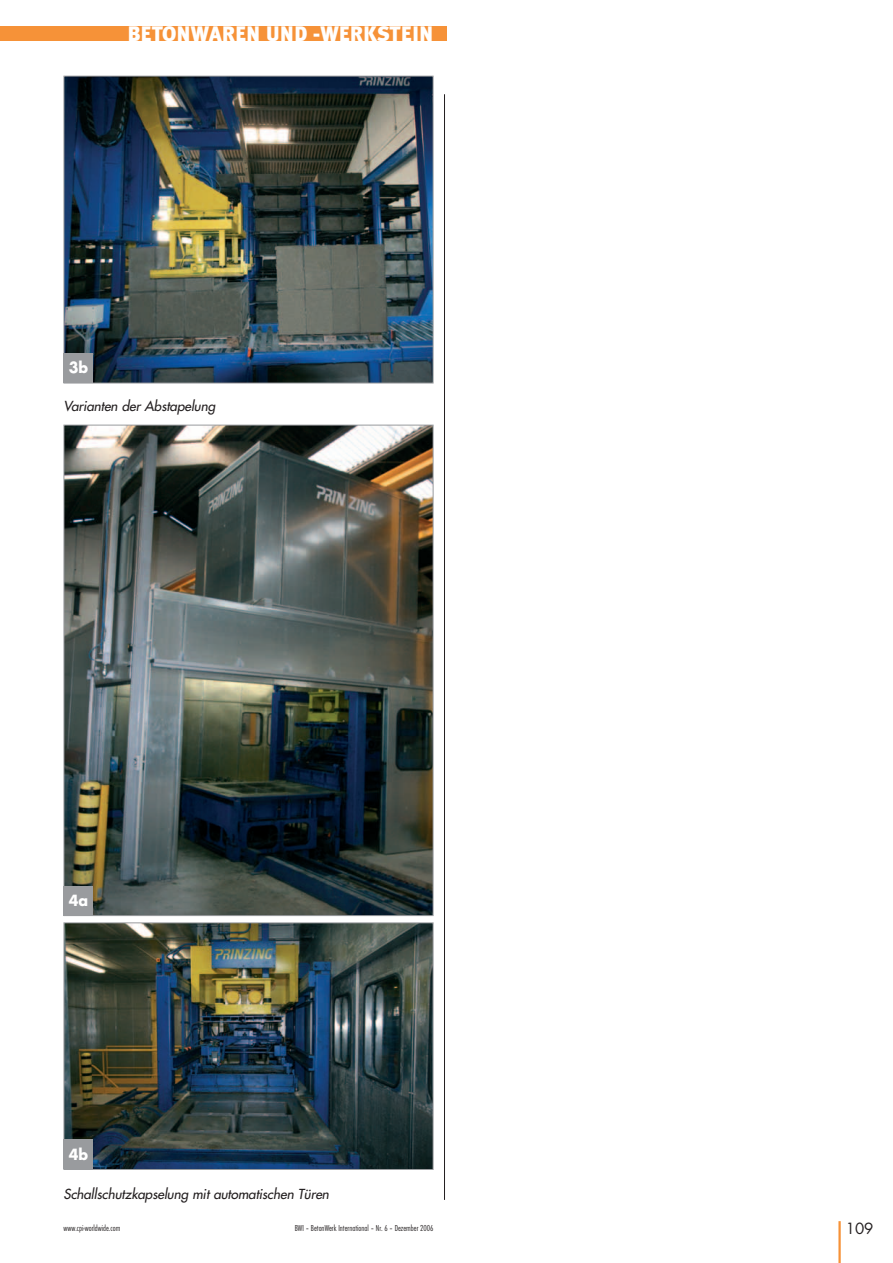
<style>
.page{position:relative;width:893px;height:1263px;background:#fff}
.page>*{position:absolute;margin:0;border:0;box-sizing:border-box;transform-origin:0 0}
.t1{font:900 21px "Meta Plus";color:#fff}
.t2{font:700 15px "Futura";color:#fff;scale:.95 1}
.t3{font:15px "Futura";color:#231f20}
.t4{font:italic 13.5px "Futura";color:#231f20}
.t5{font:300 condensed 9px "Futura T";color:#231f20}
</style>
<div class="page">
<img style="left:0;top:26px;width:841px;height:1237px">
<h1 class="t1" style="left:128px;top:25px;width:307px">BETONWAREN UND -WERKSTEIN</h1>
<h2 class="t2" style="left:69px;top:361px;width:22px">3b</h2>
<h3 class="t4" style="left:64px;top:399px;width:156px">Varianten der Abstapelung</h3>
<h2 class="t2" style="left:69px;top:893px;width:22px">4a</h2>
<h2 class="t2" style="left:69px;top:1147px;width:22px">4b</h2>
<h3 class="t4" style="left:64px;top:1187px;width:269px">Schallschutzkapselung mit automatischen Türen</h3>
<p class="t5" style="left:64px;top:1225px;width:58px">www.cpi-worldwide.com</p>
<p class="t5" style="left:295px;top:1225px;width:140px">BWI – BetonWerk International – Nr. 6 – Dezember 2006</p>
<h2 class="t3" style="left:846px;top:1221px;width:29px">109</h2>
</div>
